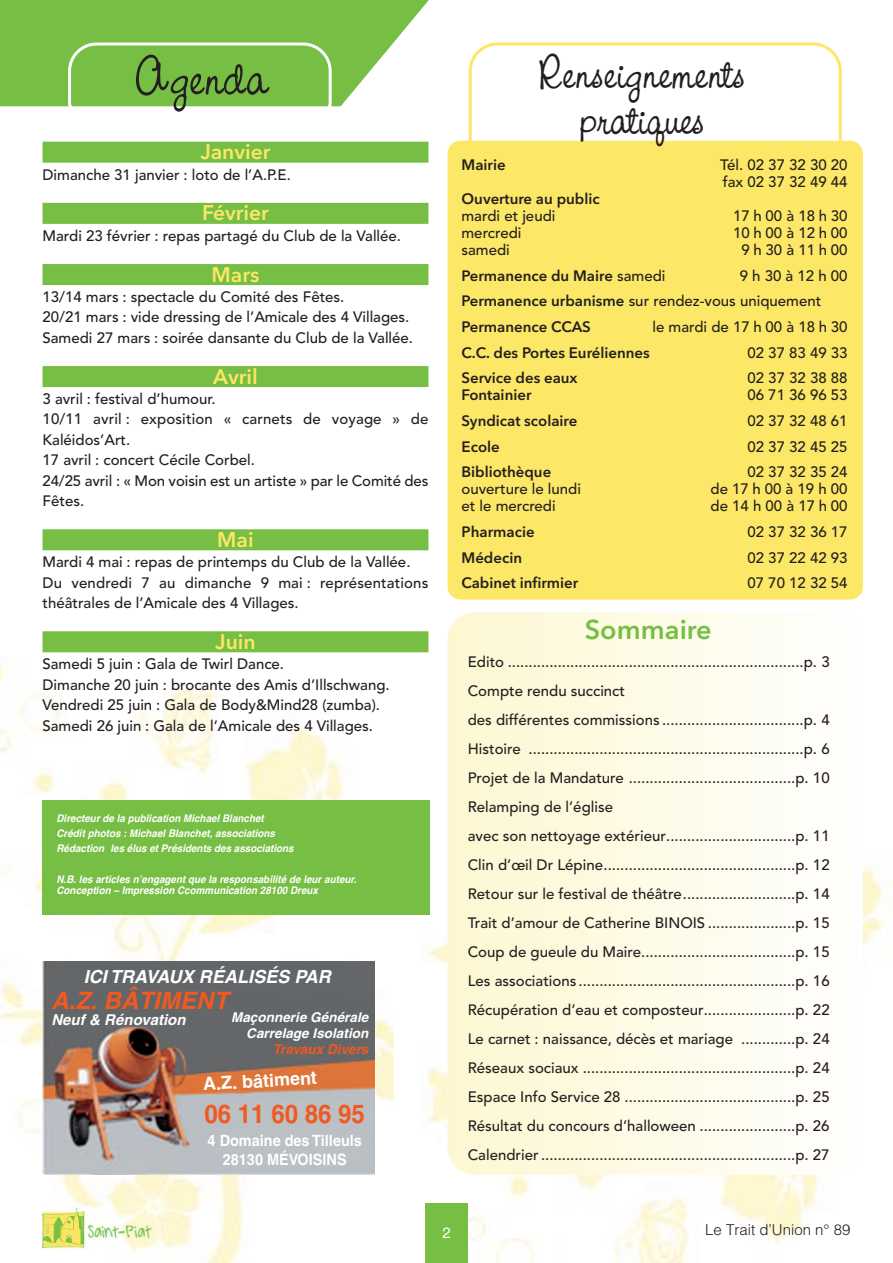
<style>
.page{position:relative;width:893px;height:1263px;background:#fff}
.page>*{position:absolute;margin:0;border:0;box-sizing:border-box;transform-origin:0 0}
.t1{font:55.5px "CAC Pinafore";color:#231f20}
.t2{font:48px/46.5px "CAC Pinafore";color:#231f20;text-align:center}
.t3{font:600 27px "Avenir Next";color:#76be44}
.t4{font:700 25.95px "Helvetica";color:#f15921;scale:.93 1}
.t5{font:italic 700 24px "Helvetica";letter-spacing:.005em;color:#f15921}
.t6{font:600 21px "Avenir Next";color:#fce766}
.t7{font:italic 700 18px "Helvetica";letter-spacing:.005em;color:#fff}
.t8{font:700 18px "Helvetica";color:#fff}
.t9{font:700 15.6px/18.6px "Helvetica";color:#fff;text-align:center;scale:.93 1}
.t10{font:500 15px/29.1px "Avenir";color:#231f20}
.t11{font:600 15px "Avenir Next";color:#231f20}
.t12{font:500 15px "Avenir";letter-spacing:.25em;color:#231f20}
.t13{font:300 15px "Helvetica";color:#231f20}
.t14{font:italic 700 15px "Helvetica";letter-spacing:.005em;color:#fff}
.t15{font:15px "Helvetica";color:#fff}
.t16{font:italic 700 13.5px/16.2px "Helvetica";letter-spacing:.005em;color:#fff;text-align:right}
.t17{font:italic 700 13.5px "Helvetica";color:#f15921}
.t18{font:italic 700 10.5px/15.3px "Helvetica";color:#fff;scale:.94 1}
.s1{font-family:"Avenir";font-weight:500}
.s2{font-family:"Avenir Next";font-weight:600}
</style>
<div class="page">
<img style="left:0;top:663px;width:395px;height:600px">
<img style="left:395px;top:684px;width:489px;height:579px">
<svg style="left:861px;top:591px;width:23px;height:122px"></svg>
<img style="left:43px;top:1206px;width:111px;height:44px">
<svg style="left:0;top:0;width:429px;height:106px;fill:#76be44"></svg>
<svg style="left:68px;top:43px;width:264px;height:64px;background:#7fc250"></svg>
<svg style="left:469px;top:43px;width:373px;height:98px"></svg>
<div style="left:425px;top:1203px;width:43px;height:60px;background:#76be44"></div>
<div style="left:43px;top:142px;width:385px;height:21px;background:#76be44"></div>
<div style="left:43px;top:203px;width:385px;height:21px;background:#76be44"></div>
<div style="left:43px;top:264px;width:385px;height:21px;background:#76be44"></div>
<div style="left:43px;top:366px;width:385px;height:21px;background:#76be44"></div>
<div style="left:43px;top:529px;width:385px;height:21px;background:#76be44"></div>
<div style="left:43px;top:631px;width:385px;height:21px;background:#76be44"></div>
<div style="left:448px;top:612px;width:414px;height:563px;background:linear-gradient(to right,#fdf7d1,#fffffe);border-radius:27px"></div>
<div style="left:43px;top:801px;width:387px;height:114px;background:#76be44"></div>
<div style="left:448px;top:141px;width:415px;height:459px;background:#fce766;border-radius:13px"></div>
<img style="left:43px;top:961px;width:332px;height:213px">
<h1 class="t1" style="left:134px;top:43px;width:136px">Agenda</h1>
<h3 class="t6" style="left:200px;top:134px;width:72px">Janvier</h3>
<p class="t10" style="left:43px;top:159px;width:250px">Dimanche 31 janvier : loto de l’A.P.E.</p>
<h3 class="t6" style="left:202px;top:195px;width:68px">Février</h3>
<p class="t10" style="left:43px;top:220px;width:360px">Mardi 23 février : repas partagé du Club de la Vallée.</p>
<h3 class="t6" style="left:212px;top:256px;width:49px">Mars</h3>
<p class="t10" style="left:43px;top:286px;width:372px;line-height:20.4px">13/14 mars : spectacle du Comité des Fêtes.<br>20/21 mars : vide dressing de l’Amicale des 4 Villages.<br>Samedi 27 mars : soirée dansante du Club de la Vallée.</p>
<h3 class="t6" style="left:213px;top:358px;width:46px">Avril</h3>
<p class="t10" style="left:43px;top:388px;width:387px;line-height:20.4px">3 avril : festival d’humour.<br>10/11 avril : exposition « carnets de voyage » de<br>Kaléidos’Art.<br>17 avril : concert Cécile Corbel.<br>24/25 avril : « Mon voisin est un artiste » par le Comité des<br>Fêtes.</p>
<h3 class="t6" style="left:217px;top:522px;width:38px">Mai</h3>
<p class="t10" style="left:43px;top:551px;width:387px;line-height:20.4px">Mardi 4 mai : repas de printemps du Club de la Vallée.<br>Du vendredi 7 au dimanche 9 mai : représentations théâtrales de l’Amicale des 4 Villages.</p>
<h3 class="t6" style="left:215px;top:624px;width:42px">Juin</h3>
<p class="t10" style="left:43px;top:653px;width:349px;line-height:20.4px">Samedi 5 juin : Gala de Twirl Dance.<br>Dimanche 20 juin : brocante des Amis d’Illschwang.<br>Vendredi 25 juin : Gala de Body&amp;Mind28 (zumba).<br>Samedi 26 juin : Gala de l’Amicale des 4 Villages.</p>
<p class="t18" style="left:57px;top:810px;width:254px">Directeur de la publication Michael Blanchet<br>Crédit photos : Michael Blanchet, associations<br>Rédaction les élus et Présidents des associations</p>
<p class="t18" style="left:57px;top:874px;width:321px;line-height:11.1px">N.B. les articles n’engagent que la responsabilité de leur auteur.<br>Conception – Impression Ccommunication 28100 Dreux</p>
<p class="t7" style="left:84px;top:970px;width:249px">ICI TRAVAUX RÉALISÉS PAR</p>
<h3 class="t5" style="left:51px;top:992px;width:178px">A.Z. BÂTIMENT</h3>
<p class="t14" style="left:51px;top:1014px;width:136px">Neuf &amp; Rénovation</p>
<p class="t16" style="left:231px;top:1010px;width:139px">Maçonnerie Générale<br>Carrelage Isolation</p>
<p class="t17" style="left:273px;top:1044px;width:97px">Travaux Divers</p>
<p class="t8" style="left:203px;top:1077px;width:115px;rotate:-3deg">A.Z. bâtiment</p>
<h3 class="t4" style="left:204px;top:1104px;width:174px">06 11 60 86 95</h3>
<p class="t9" style="left:208px;top:1133px;width:167px">4 Domaine des Tilleuls<br>28130 MÉVOISINS</p>
<h2 class="t2" style="left:538px;top:48px;width:208px">Renseignements pratiques</h2>
<p class="t11" style="left:462px;top:152px;width:46px">Mairie</p>
<p class="t10" style="left:720px;top:155px;width:129px;line-height:17.1px">Tél. 02 37 32 30 20 fax 02 37 32 49 44</p>
<p class="t11" style="left:462px;top:186px;width:140px">Ouverture au public</p>
<p class="t10" style="left:462px;top:200px;width:95px">mardi et jeudi</p>
<p class="t12" style="left:733px;top:203px;width:116px">17h00à18h30</p>
<p class="t10" style="left:462px;top:218px;width:62px">mercredi</p>
<p class="t12" style="left:733px;top:220px;width:116px">10h00à12h00</p>
<p class="t10" style="left:462px;top:235px;width:50px">samedi</p>
<p class="t12" style="left:741px;top:237px;width:108px">9h30à11h00</p>
<p class="t11" style="left:462px;top:263px;width:205px">Permanence du Maire <span class="s1">samedi</span></p>
<p class="t10" style="left:462px;top:262px;width:387px;line-height:25.7px;text-indent:278px">9h30à12h00<br><span class="s2">Permanence urbanisme</span> sur rendez-vous uniquement</p>
<p class="t11" style="left:462px;top:314px;width:131px">Permanence CCAS</p>
<p class="t10" style="left:652px;top:311px;width:197px">le mardi de 17 h 00 à 18 h 30</p>
<p class="t11" style="left:462px;top:340px;width:190px">C.C. des Portes Euréliennes</p>
<p class="t10" style="left:747px;top:337px;width:102px">02 37 83 49 33</p>
<p class="t11" style="left:462px;top:365px;width:118px">Service des eaux</p>
<p class="t10" style="left:747px;top:363px;width:102px">02 37 32 38 88</p>
<p class="t11" style="left:462px;top:382px;width:71px">Fontainier</p>
<p class="t10" style="left:747px;top:380px;width:102px">06 71 36 96 53</p>
<p class="t11" style="left:462px;top:408px;width:117px">Syndicat scolaire</p>
<p class="t10" style="left:747px;top:405px;width:102px">02 37 32 48 61</p>
<p class="t11" style="left:462px;top:433px;width:40px">Ecole</p>
<p class="t10" style="left:747px;top:431px;width:102px">02 37 32 45 25</p>
<p class="t11" style="left:462px;top:459px;width:91px">Bibliothèque</p>
<p class="t10" style="left:747px;top:457px;width:102px">02 37 32 35 24</p>
<p class="t10" style="left:462px;top:474px;width:121px">ouverture le lundi</p>
<p class="t12" style="left:710px;top:476px;width:139px">de17h00à19h00</p>
<p class="t10" style="left:462px;top:491px;width:96px">et le mercredi</p>
<p class="t12" style="left:710px;top:493px;width:139px">de14h00à17h00</p>
<p class="t11" style="left:462px;top:519px;width:75px">Pharmacie</p>
<p class="t10" style="left:747px;top:516px;width:102px">02 37 32 36 17</p>
<p class="t11" style="left:462px;top:544px;width:62px">Médecin</p>
<p class="t10" style="left:747px;top:542px;width:102px">02 37 22 42 93</p>
<p class="t11" style="left:462px;top:570px;width:118px">Cabinet infirmier</p>
<p class="t10" style="left:747px;top:568px;width:102px">07 70 12 32 54</p>
<h3 class="t3" style="left:585px;top:607px;width:128px">Sommaire</h3>
<p class="t10" style="left:468px;top:646px;width:363px">Edito .......................................................................p. 3<br>Compte rendu succinct<br>des différentes commissions ..................................p. 4<br>Histoire ..................................................................p. 6<br>Projet de la Mandature ........................................p. 10<br>Relamping de l’église<br>avec son nettoyage extérieur...............................p. 11<br>Clin d’œil Dr Lépine..............................................p. 12<br>Retour sur le festival de théâtre...........................p. 14<br>Trait d’amour de Catherine BINOIS .....................p. 15<br>Coup de gueule du Maire.....................................p. 15<br>Les associations ....................................................p. 16<br>Récupération d’eau et composteur......................p. 22<br>Le carnet : naissance, décès et mariage .............p. 24<br>Réseaux sociaux ...................................................p. 24<br>Espace Info Service 28 .........................................p. 25<br>Résultat du concours d’halloween .......................p. 26<br>Calendrier .............................................................p. 27</p>
<p class="t15" style="left:443px;top:1227px;width:10px">2</p>
<p class="t13" style="left:705px;top:1217px;width:147px">Le Trait d’Union n° 89</p>
</div>
